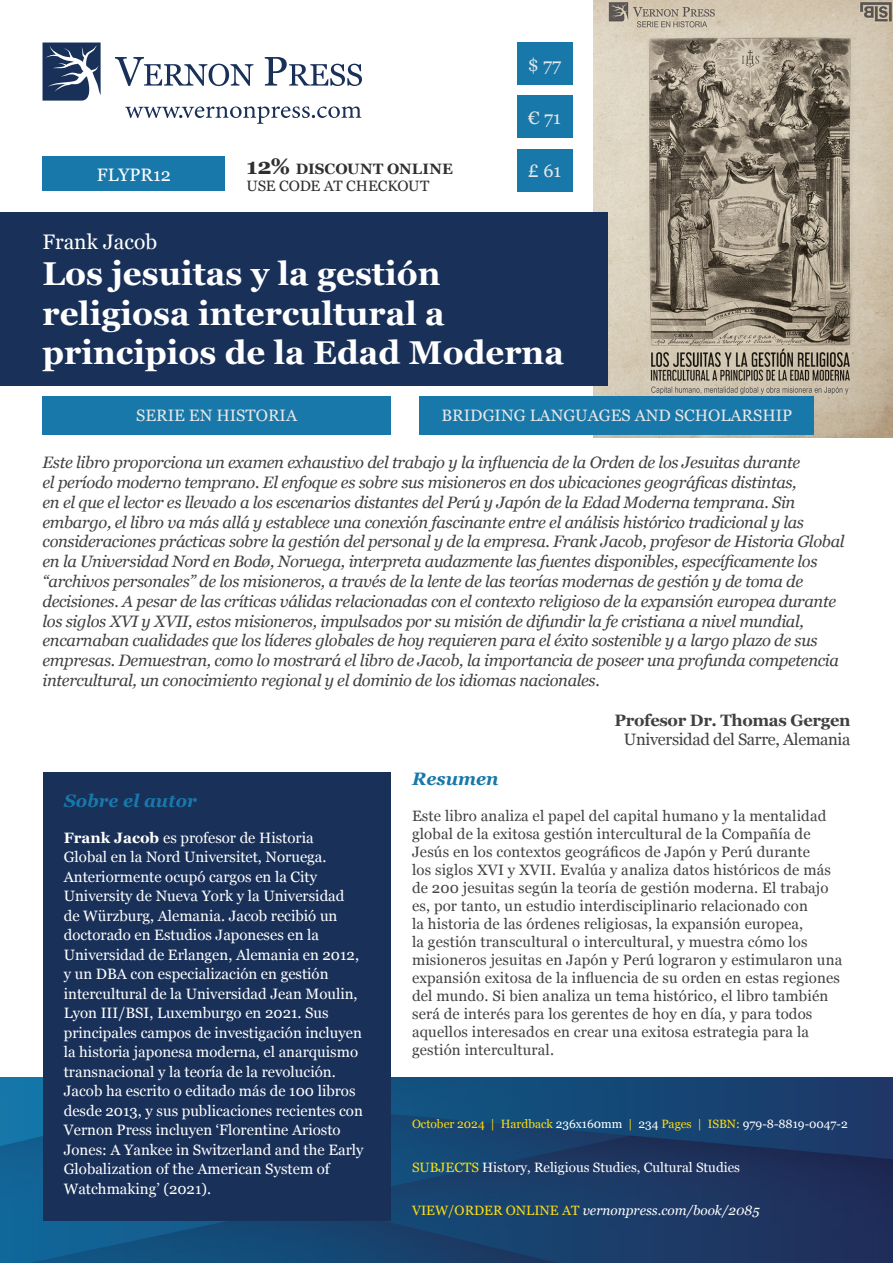
<style>
.page{position:relative;width:893px;height:1263px;background:#fff}
.page>*{position:absolute;margin:0;border:0;box-sizing:border-box;transform-origin:0 0}
.t1{font:700 33px/39.6px "Georgia";color:#fff}
.t2{font:21px "Georgia";color:#fff}
.t3{font:18px "Georgia";letter-spacing:.07em;color:#e6e7e8}
.t4{font:italic 700 18px "Georgia";color:#1878a9}
.t5{font:18px "Georgia";color:#fff}
.t6{font:italic 16.5px/19.8px "Georgia";letter-spacing:-.02em;color:#414042}
.t7{font:16.5px "Georgia";color:#e6e7e8}
.t8{font:16.5px "Georgia";letter-spacing:-.02em;color:#414042}
.t9{font:700 16.5px "Georgia";letter-spacing:-.02em;color:#414042}
.t10{font:15px/18px "Georgia";letter-spacing:.01em;color:#414042}
.t11{font:15px/19.5px "Georgia";color:#fff}
.t12{font:15px/16.5px "Georgia";letter-spacing:-.015em;color:#30302f}
.t13{font:13.5px "Georgia";color:#fff}
.t14{font:italic 13.5px "Georgia";color:#fff}
.t15{font:12px "Georgia";color:#fddd10}
.s1{font-weight:700;font-size:22.5px}
.s2{font-weight:700}
.s3{color:#fff}
.s4{color:#fddd10}
.s5{font-style:normal;color:#fddd10}
</style>
<div class="page">
<svg style="left:115px;top:57px;width:138px;height:29px"></svg>
<svg style="left:265px;top:57px;width:97px;height:29px"></svg>
<svg style="left:43px;top:43px;width:58px;height:58px"></svg>
<svg style="left:125px;top:106px;width:236px;height:18px"></svg>
<img style="left:0;top:1078px;width:893px;height:185px">
<img style="left:594px;top:0;width:299px;height:438px">
<div style="left:517px;top:43px;width:55px;height:42px;background:#1878a9"></div>
<div style="left:517px;top:96px;width:55px;height:42px;background:#1878a9"></div>
<div style="left:517px;top:149px;width:55px;height:42px;background:#1878a9"></div>
<div style="left:43px;top:157px;width:182px;height:34px;background:#1878a9"></div>
<div style="left:43px;top:396px;width:348px;height:38px;background:#1878a9"></div>
<div style="left:419px;top:396px;width:395px;height:38px;background:#1878a9"></div>
<div style="left:0;top:212px;width:608px;height:173px;background:#193059"></div>
<div style="left:43px;top:772px;width:348px;height:448px;background:#193059"></div>
<p class="t3" style="left:528px;top:51px;width:35px">$ 77</p>
<p class="t3" style="left:528px;top:104px;width:34px">€ 71</p>
<p class="t12" style="left:247px;top:160px;width:208px"><span class="s1">12%</span> <span class="s2">DISCOUNT ONLINE<br></span>USE CODE AT CHECKOUT</p>
<p class="t5" style="left:97px;top:161px;width:76px">FLYPR12</p>
<p class="t3" style="left:528px;top:158px;width:35px">£ 61</p>
<p class="t2" style="left:43px;top:227px;width:116px">Frank Jacob</p>
<h1 class="t1" style="left:43px;top:252px;width:523px">Los jesuitas y la gestión religiosa intercultural a principios de la Edad Moderna</h1>
<p class="t7" style="left:136px;top:404px;width:162px">SERIE EN HISTORIA</p>
<p class="t7" style="left:441px;top:404px;width:352px">BRIDGING LANGUAGES AND SCHOLARSHIP</p>
<p class="t6" style="left:43px;top:452px;width:803px">Este libro proporciona un examen exhaustivo del trabajo y la influencia de la Orden de los Jesuitas durante<br>el período moderno temprano. El enfoque es sobre sus misioneros en dos ubicaciones geográficas distintas,<br>en el que el lector es llevado a los escenarios distantes del Perú y Japón de la Edad Moderna temprana. Sin embargo, el libro va más allá y establece una conexión fascinante entre el análisis histórico tradicional y las consideraciones prácticas sobre la gestión del personal y de la empresa. Frank Jacob, profesor de Historia Global en la Universidad Nord en Bodø, Noruega, interpreta audazmente las fuentes disponibles, específicamente los “archivos personales” de los misioneros, a través de la lente de las teorías modernas de gestión y de toma de decisiones. A pesar de las críticas válidas relacionadas con el contexto religioso de la expansión europea durante los siglos XVI y XVII, estos misioneros, impulsados por su misión de difundir la fe cristiana a nivel mundial, encarnaban cualidades que los líderes globales de hoy requieren para el éxito sostenible y a largo plazo de sus empresas. Demuestran, como lo mostrará el libro de Jacob, la importancia de poseer una profunda competencia intercultural, un conocimiento regional y el dominio de los idiomas nacionales.</p>
<p class="t9" style="left:615px;top:707px;width:237px">Profesor Dr. Thomas Gergen</p>
<p class="t8" style="left:624px;top:728px;width:228px">Universidad del Sarre, Alemania</p>
<p class="t4" style="left:412px;top:766px;width:88px">Resumen</p>
<p class="t4" style="left:64px;top:787px;width:134px">Sobre el autor</p>
<p class="t11" style="left:64px;top:827px;width:301px"><span class="s2">Frank Jacob</span> es profesor de Historia<br>Global en la Nord Universitet, Noruega.<br>Anteriormente ocupó cargos en la City University de Nueva York y la Universidad de Würzburg, Alemania. Jacob recibió un doctorado en Estudios Japoneses en la Universidad de Erlangen, Alemania en 2012, y un DBA con especialización en gestión intercultural de la Universidad Jean Moulin, Lyon III/BSI, Luxemburgo en 2021. Sus principales campos de investigación incluyen la historia japonesa moderna, el anarquismo transnacional y la teoría de la revolución.<br>Jacob ha escrito o editado más de 100 libros desde 2013, y sus publicaciones recientes con Vernon Press incluyen ‘Florentine Ariosto Jones: A Yankee in Switzerland and the Early Globalization of the American System of Watchmaking’ (2021).</p>
<p class="t10" style="left:412px;top:807px;width:432px">Este libro analiza el papel del capital humano y la mentalidad global de la exitosa gestión intercultural de la Compañía de Jesús en los contextos geográficos de Japón y Perú durante<br>los siglos XVI y XVII. Evalúa y analiza datos históricos de más de 200 jesuitas según la teoría de gestión moderna. El trabajo es, por tanto, un estudio interdisciplinario relacionado con<br>la historia de las órdenes religiosas, la expansión europea,<br>la gestión transcultural o intercultural, y muestra cómo los misioneros jesuitas en Japón y Perú lograron y estimularon una expansión exitosa de la influencia de su orden en estas regiones del mundo. Si bien analiza un tema histórico, el libro también será de interés para los gerentes de hoy en día, y para todos aquellos interesados en crear una exitosa estrategia para la gestión intercultural.</p>
<p class="t15" style="left:412px;top:1115px;width:437px">October 2024 | Hardback <span class="s3">236x160mm</span> | <span class="s3">234</span> Pages | ISBN: <span class="s3">979-8-8819-0047-2</span></p>
<p class="t13" style="left:412px;top:1157px;width:329px"><span class="s4">SUBJECTS</span> History, Religious Studies, Cultural Studies</p>
<p class="t14" style="left:412px;top:1200px;width:349px"><span class="s5">VIEW/ORDER ONLINE AT</span> vernonpress.com/book/2085</p>
<p class="t3" style="left:647px;top:1197px;width:205px">www.vernonpress.com</p>
</div>
